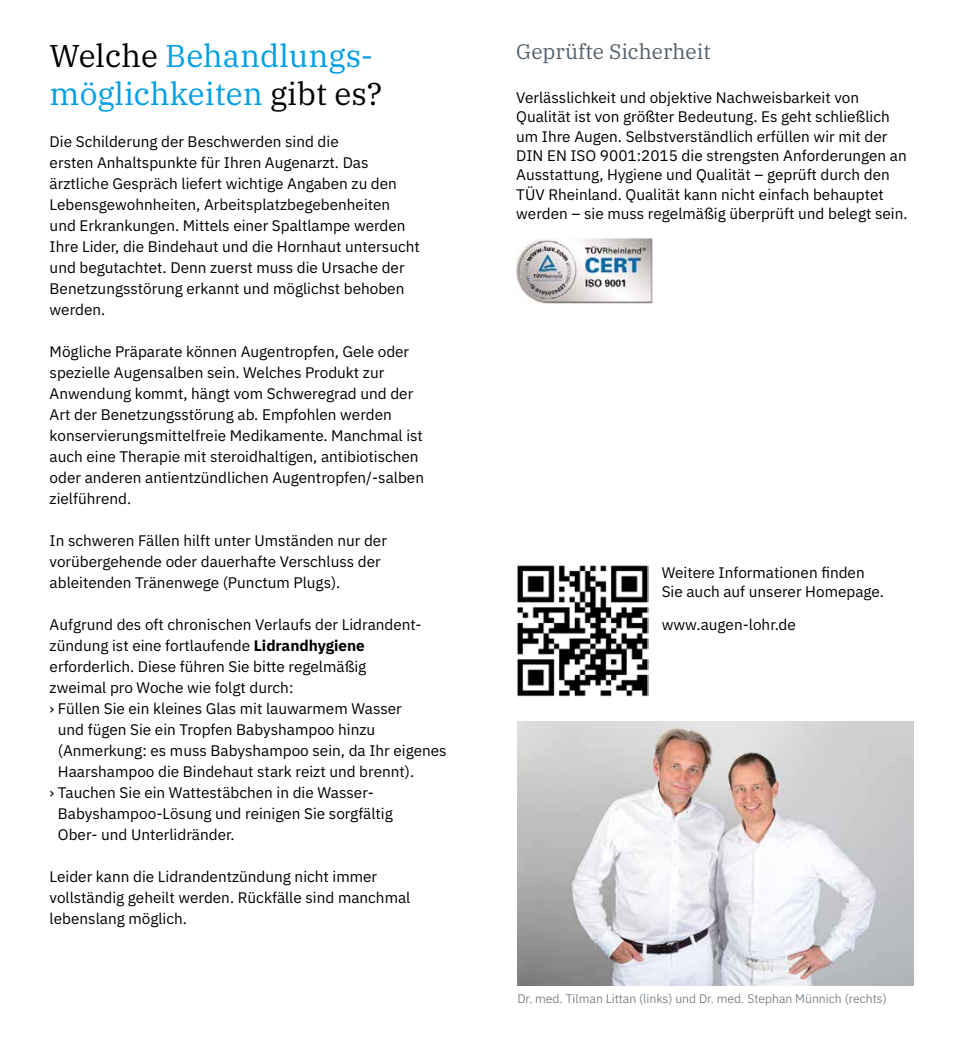
<style>
.page{position:relative;width:963px;height:1042px;background:#fff}
.page>*{position:absolute;margin:0;border:0;box-sizing:border-box;transform-origin:0 0}
.t1{font:31.5px/37.8px "IBM Plex Serif";color:#009fe3}
.t2{font:21px "IBM Plex Serif";color:#54616c}
.t3{font:15.4px/21px "IBM Plex Sans";color:#000}
.t4{font:300 12.25px "IBM Plex Sans";color:#54616c}
.s1{color:#000}
.s2{font-weight:700}
</style>
<div class="page">
<img style="left:515px;top:238px;width:137px;height:66px">
<img style="left:517px;top:565px;width:131px;height:131px">
<img style="left:517px;top:722px;width:396px;height:263px">
<h1 class="t1" style="left:50px;top:34px;width:334px"><span class="s1">Welche</span> Behandlungs&shy;möglichkeiten <span class="s1">gibt es?</span></h1>
<p class="t3" style="left:50px;top:130px;width:372px">Die Schilderung der Beschwerden sind die<br>ersten Anhaltspunkte für Ihren Augenarzt. Das ärztliche Gespräch liefert wichtige Angaben zu den Lebensgewohnheiten, Arbeitsplatzbegebenheiten und Erkrankungen. Mittels einer Spaltlampe werden Ihre Lider, die Bindehaut und die Hornhaut untersucht und begutachtet. Denn zuerst muss die Ursache der Benetzungsstörung erkannt und möglichst behoben werden.</p>
<p class="t3" style="left:50px;top:340px;width:376px">Mögliche Präparate können Augentropfen, Gele oder spezielle Augensalben sein. Welches Produkt zur Anwendung kommt, hängt vom Schweregrad und der Art der Benetzungsstörung ab. Empfohlen werden konservierungsmittelfreie Medikamente. Manchmal ist auch eine Therapie mit steroidhaltigen, antibiotischen oder anderen antientzündlichen Augentropfen/-salben zielführend.</p>
<p class="t3" style="left:50px;top:529px;width:339px">In schweren Fällen hilft unter Umständen nur der vorübergehende oder dauerhafte Verschluss der ableitenden Tränenwege (Punctum Plugs).</p>
<p class="t3" style="left:50px;top:613px;width:373px">Aufgrund des oft chronischen Verlaufs der Lidrandent-</p>
<p class="t3" style="left:50px;top:634px;width:317px">zündung ist eine fortlaufende <span class="s2">Lidrandhygiene</span></p>
<p class="t3" style="left:50px;top:655px;width:318px">erforderlich. Diese führen Sie bitte regelmäßig</p>
<p class="t3" style="left:50px;top:676px;width:245px">zweimal pro Woche wie folgt durch:</p>
<p class="t3" style="left:50px;top:697px;width:354px">› Füllen Sie ein kleines Glas mit lauwarmem Wasser</p>
<p class="t3" style="left:58px;top:718px;width:319px">und fügen Sie ein Tropfen Babyshampoo hinzu</p>
<p class="t3" style="left:58px;top:739px;width:390px">(Anmerkung: es muss Babyshampoo sein, da Ihr eigenes</p>
<p class="t3" style="left:58px;top:760px;width:358px">Haarshampoo die Bindehaut stark reizt und brennt).</p>
<p class="t3" style="left:50px;top:781px;width:325px">› Tauchen Sie ein Wattestäbchen in die Wasser-</p>
<p class="t3" style="left:58px;top:802px;width:336px">Babyshampoo-Lösung und reinigen Sie sorgfältig</p>
<p class="t3" style="left:58px;top:823px;width:178px">Ober- und Unterlidränder.</p>
<p class="t3" style="left:50px;top:865px;width:362px">Leider kann die Lidrandentzündung nicht immer vollständig geheilt werden. Rückfälle sind manchmal lebenslang möglich.</p>
<h2 class="t2" style="left:516px;top:35px;width:196px">Geprüfte Sicherheit</h2>
<p class="t3" style="left:516px;top:87px;width:393px;line-height:19.2px">Verlässlichkeit und objektive Nachweisbarkeit von Qualität ist von größter Bedeutung. Es geht schließlich um Ihre Augen. Selbstverständlich erfüllen wir mit der DIN EN ISO 9001:2015 die strengsten Anforderungen an Ausstattung, Hygiene und Qualität – geprüft durch den TÜV Rheinland. Qualität kann nicht einfach behauptet werden – sie muss regelmäßig überprüft und belegt sein.</p>
<p class="t3" style="left:661px;top:561px;width:224px;line-height:19.2px">Weitere Informationen finden<br>Sie auch auf unserer Homepage.</p>
<p class="t3" style="left:661px;top:613px;width:136px">www.augen-lohr.de</p>
<p class="t4" style="left:517px;top:989px;width:371px">Dr. med. Tilman Littan (links) und Dr. med. Stephan Münnich (rechts)</p>
</div>
